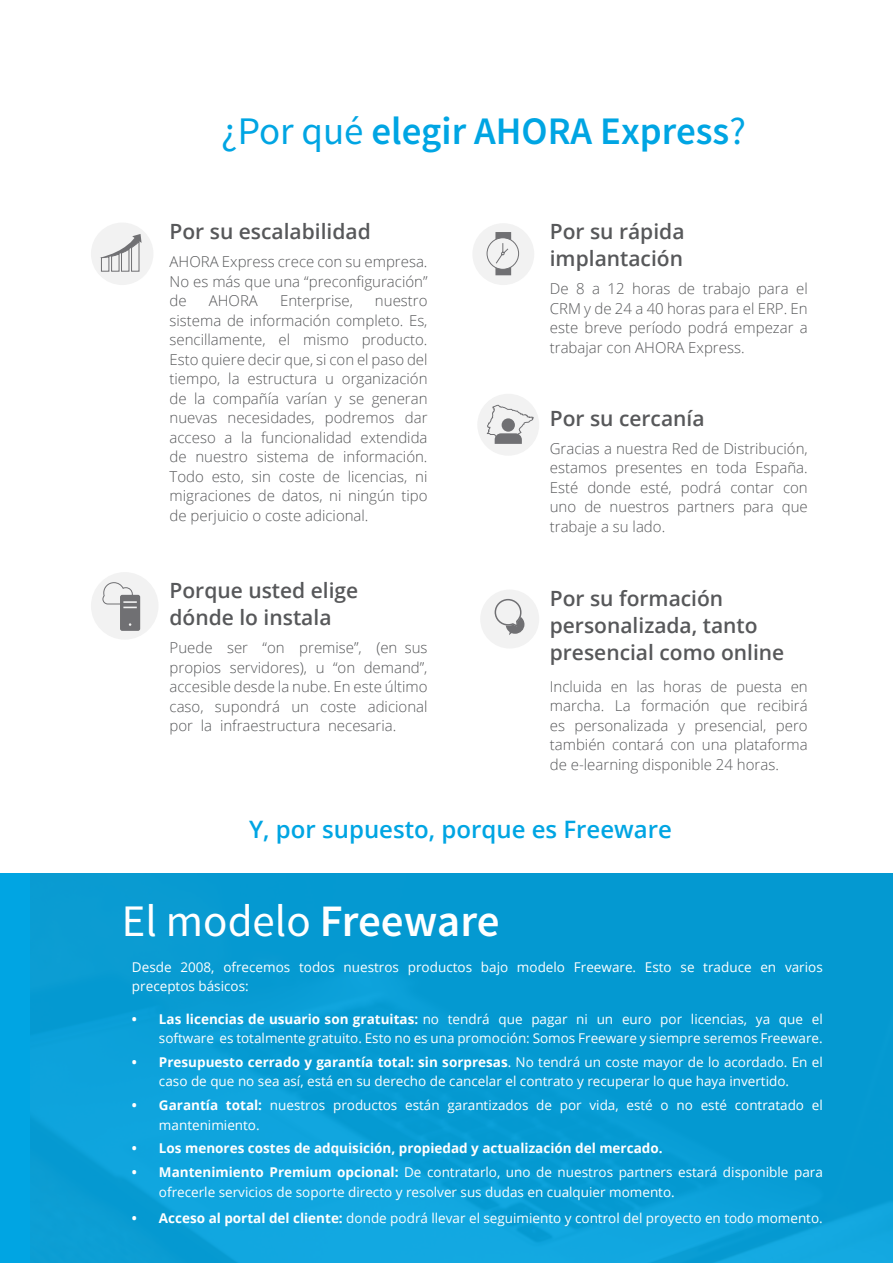
<style>
.page{position:relative;width:893px;height:1263px;background:#fff}
.page>*{position:absolute;margin:0;border:0;box-sizing:border-box;transform-origin:0 0}
.t1{font:45px "Source Sans Pro";color:#fff}
.t2{font:600 39px "Source Sans Pro";color:#00a5e3}
.t3{font:600 24px "Open Sans";color:#00a5e3}
.t4{font:600 21px/27px "Open Sans";color:#57585a}
.t5{font:300 15px/19.5px "Open Sans";color:#57585a;text-align:justify}
.t6{font:13.5px/19.5px "Open Sans";color:#fff}
.t7{font:700 13.5px "Open Sans";color:#fff}
.s1{font-weight:400}
.s2{font-weight:600}
.s3{font-weight:700}
</style>
<div class="page">
<div style="left:0;top:873px;width:893px;height:390px;background:#00a5e3"></div>
<img style="left:31px;top:873px;width:862px;height:390px">
<div style="left:480px;top:589px;width:59px;height:59px;background:#f2f2f2;border-radius:50%"></div>
<svg style="left:494px;top:599px;width:30px;height:36px"></svg>
<div style="left:472px;top:223px;width:62px;height:62px;background:#f2f2f2;border-radius:50%"></div>
<svg style="left:495px;top:232px;width:16px;height:43px"></svg>
<div style="left:487px;top:237px;width:32px;height:33px;border:1px solid #707073;border-radius:50%"></div>
<div style="left:91px;top:223px;width:62px;height:62px;background:#f2f2f2;border-radius:50%"></div>
<svg style="left:100px;top:234px;width:42px;height:38px"></svg>
<div style="left:91px;top:572px;width:68px;height:68px;background:#f2f2f2;border-radius:50%"></div>
<div style="left:120px;top:595px;width:20px;height:36px;background:#707073;border-radius:2px"></div>
<svg style="left:102px;top:582px;width:35px;height:26px"></svg>
<div style="left:477px;top:394px;width:62px;height:62px;background:#f2f2f2;border-radius:50%"></div>
<svg style="left:486px;top:405px;width:48px;height:39px"></svg>
<div style="left:502px;top:418px;width:13px;height:14px;background:#707073;border-radius:50%"></div>
<p class="t2" style="left:221px;top:106px;width:526px"><span class="s1">¿Por qué</span> elegir AHORA Express<span class="s1">?</span></p>
<p class="t4" style="left:170px;top:218px;width:203px">Por su escalabilidad</p>
<p class="t5" style="left:170px;top:252px;width:259px">AHORA Express crece con su empresa.<br>No es más que una “preconfiguración” de</p>
<p class="t5" style="left:209px;top:291px;width:51px">AHORA</p>
<p class="t5" style="left:280px;top:291px;width:74px">Enterprise,</p>
<p class="t5" style="left:170px;top:291px;width:259px;text-indent:205px">nuestro sistema de información completo. Es, sencillamente, el mismo producto.<br>Esto quiere decir que, si con el paso del tiempo, la estructura u organización de la compañía varían y se generan nuevas necesidades, podremos dar acceso a la funcionalidad extendida de nuestro sistema de información.<br>Todo esto, sin coste de licencias, ni migraciones de datos, ni ningún tipo de perjuicio o coste adicional.</p>
<p class="t4" style="left:170px;top:576px;width:190px">Porque usted elige dónde lo instala</p>
<p class="t5" style="left:170px;top:637px;width:259px">Puede ser “on premise”, (en sus propios servidores), u “on demand”, accesible desde la nube. En este último caso, supondrá un coste adicional por la infraestructura necesaria.</p>
<p class="t4" style="left:550px;top:218px;width:136px">Por su rápida implantación</p>
<p class="t5" style="left:550px;top:279px;width:259px">De 8 a 12 horas de trabajo para el CRM y de 24 a 40 horas para el ERP. En este breve período podrá empezar a trabajar con AHORA Express.</p>
<p class="t4" style="left:550px;top:404px;width:156px">Por su cercanía</p>
<p class="t5" style="left:550px;top:438px;width:259px">Gracias a nuestra Red de Distribución, estamos presentes en toda España.<br>Esté donde esté, podrá contar con uno de nuestros partners para que trabaje a su lado.</p>
<p class="t4" style="left:550px;top:584px;width:236px">Por su formación personalizada, tanto presencial como online</p>
<p class="t5" style="left:550px;top:676px;width:259px">Incluida en las horas de puesta en marcha. La formación que recibirá es personalizada y presencial, pero también contará con una plataforma de e-learning disponible 24 horas.</p>
<p class="t3" style="left:249px;top:812px;width:424px">Y, por supuesto, porque es Freeware</p>
<p class="t1" style="left:122px;top:893px;width:379px">El modelo <span class="s2">Freeware</span></p>
<p class="t6" style="left:132px;top:957px;width:692px">Desde 2008, ofrecemos todos nuestros productos bajo modelo Freeware. Esto se traduce en varios preceptos básicos:</p>
<p class="t6" style="left:132px;top:1009px;width:692px;text-align:right"><span class="s3">• Las licencias de usuario son gratuitas:</span> no tendrá que pagar ni un euro por licencias, ya que el software es totalmente gratuito. Esto no es una promoción: Somos Freeware y siempre seremos Freeware.</p>
<p class="t6" style="left:132px;top:1052px;width:692px;text-align:center"><span class="s3">• Presupuesto cerrado y garantía total: sin sorpresas</span>. No tendrá un coste mayor de lo acordado. En el caso de que no sea así, está en su derecho de cancelar el contrato y recuperar lo que haya invertido.</p>
<p class="t6" style="left:159px;top:1095px;width:665px;text-indent:-27px"><span class="s3">• Garantía total:</span> nuestros productos están garantizados de por vida, esté o no esté contratado el mantenimiento.</p>
<p class="t7" style="left:132px;top:1139px;width:532px">• Los menores costes de adquisición, propiedad y actualización del mercado.</p>
<p class="t6" style="left:159px;top:1162px;width:665px;text-indent:-27px"><span class="s3">• Mantenimiento Premium opcional:</span> De contratarlo, uno de nuestros partners estará disponible para ofrecerle servicios de soporte directo y resolver sus dudas en cualquier momento.</p>
<p class="t6" style="left:132px;top:1207px;width:692px"><span class="s3">• Acceso al portal del cliente:</span> donde podrá llevar el seguimiento y control del proyecto en todo momento.</p>
</div>
